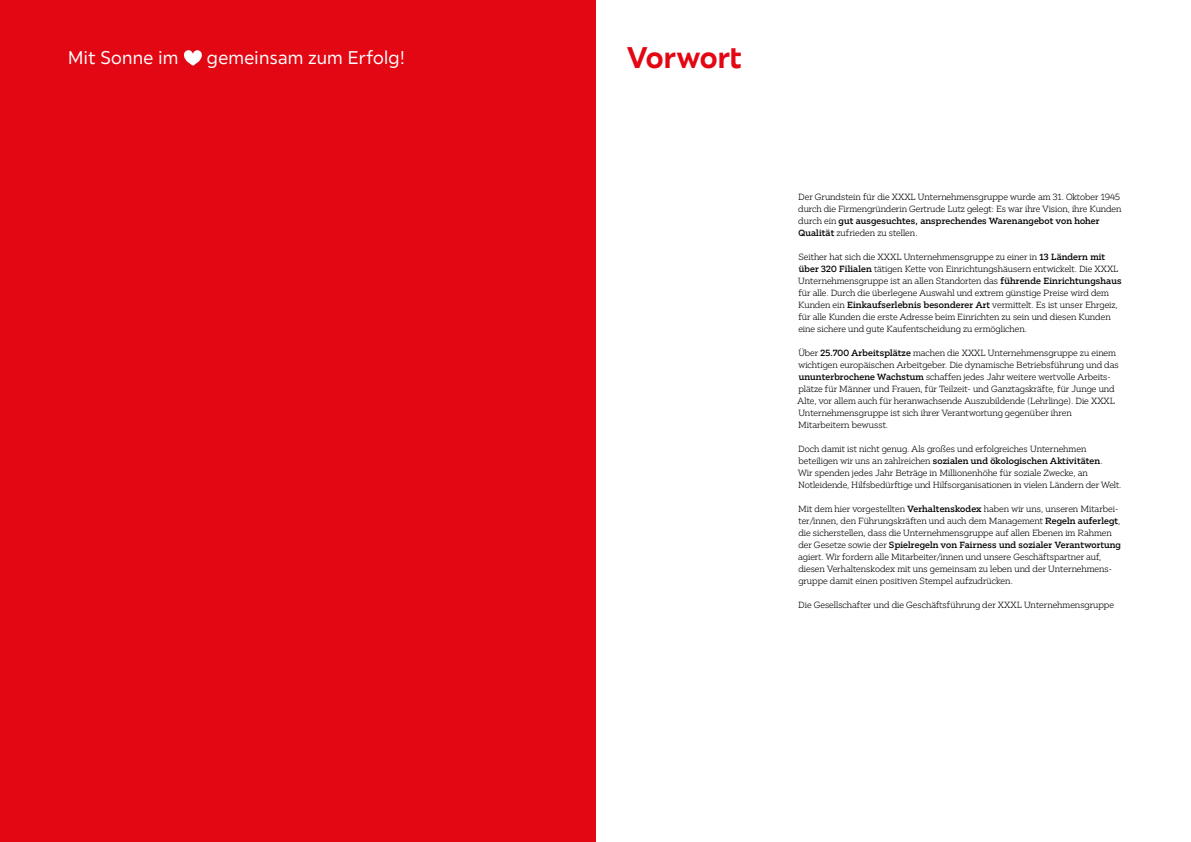
<style>
.page{position:relative;width:1191px;height:842px;background:#fff}
.page>*{position:absolute;margin:0;border:0;box-sizing:border-box;transform-origin:0 0}
.t1{font:700 30px "XXX Lutz Sans";letter-spacing:.005em;color:#e30613}
.t2{font:18.5px "XXX Lutz Sans";letter-spacing:.015em;color:#fff}
.t3{font:300 9px/12px "XXX Lutz Serif";color:#000}
.s1{font-weight:500}
</style>
<div class="page">
<div style="left:0;top:0;width:595px;height:842px;background:#e30613"></div>
<svg style="left:184px;top:50px;width:18px;height:16px"></svg>
<h2 class="t2" style="left:68px;top:46px;width:112px">Mit Sonne im</h2>
<h2 class="t2" style="left:207px;top:46px;width:200px">gemeinsam zum Erfolg!</h2>
<h1 class="t1" style="left:627px;top:38px;width:116px">Vorwort</h1>
<p class="t3" style="left:798px;top:191px;width:325px">Der Grundstein für die XXXL Unternehmensgruppe wurde am 31. Oktober 1945 durch die Firmengründerin Gertrude Lutz gelegt: Es war ihre Vision, ihre Kunden durch ein <span class="s1">gut ausgesuchtes, ansprechendes Warenangebot von hoher Qualität</span> zufrieden zu stellen.</p>
<p class="t3" style="left:798px;top:251px;width:325px">Seither hat sich die XXXL Unternehmensgruppe zu einer in <span class="s1">13 Ländern mit über 320 Filialen</span> tätigen Kette von Einrichtungshäusern entwickelt. Die XXXL Unternehmensgruppe ist an allen Standorten das <span class="s1">führende Einrichtungshaus </span>für alle. Durch die überlegene Auswahl und extrem günstige Preise wird dem Kunden ein <span class="s1">Einkaufserlebnis besonderer Art</span> vermittelt. Es ist unser Ehrgeiz, für alle Kunden die erste Adresse beim Einrichten zu sein und diesen Kunden eine sichere und gute Kaufentscheidung zu ermöglichen.</p>
<p class="t3" style="left:797px;top:347px;width:323px">Über <span class="s1">25.700 Arbeitsplätze</span> machen die XXXL Unternehmensgruppe zu einem wichtigen europäischen Arbeitgeber. Die dynamische Betriebsführung und das <span class="s1">ununterbrochene Wachstum</span> schaffen jedes Jahr weitere wertvolle Arbeits&shy;plätze für Männer und Frauen, für Teilzeit- und Ganztagskräfte, für Junge und Alte, vor allem auch für heranwachsende Auszubildende (Lehrlinge). Die XXXL Unternehmensgruppe ist sich ihrer Verantwortung gegenüber ihren Mitarbeitern bewusst.</p>
<p class="t3" style="left:798px;top:443px;width:325px">Doch damit ist nicht genug. Als großes und erfolgreiches Unternehmen beteiligen wir uns an zahlreichen <span class="s1">sozialen und ökologischen Aktivitäten</span>.<br>Wir spenden jedes Jahr Beträge in Millionenhöhe für soziale Zwecke, an Notleidende, Hilfsbedürftige und Hilfsorganisationen in vielen Ländern der Welt.</p>
<p class="t3" style="left:798px;top:503px;width:324px">Mit dem hier vorgestellten <span class="s1">Verhaltenskodex</span> haben wir uns, unseren Mitarbei&shy;ter/innen, den Führungskräften und auch dem Management <span class="s1">Regeln auferlegt</span>, die sicherstellen, dass die Unternehmensgruppe auf allen Ebenen im Rahmen der Gesetze sowie der <span class="s1">Spielregeln von Fairness und sozialer Verantwortung </span>agiert. Wir fordern alle Mitarbeiter/innen und unsere Geschäftspartner auf, diesen Verhaltenskodex mit uns gemeinsam zu leben und der Unternehmens&shy;gruppe damit einen positiven Stempel aufzudrücken.</p>
<p class="t3" style="left:798px;top:599px;width:317px">Die Gesellschafter und die Geschäftsführung der XXXL Unternehmensgruppe</p>
</div>
